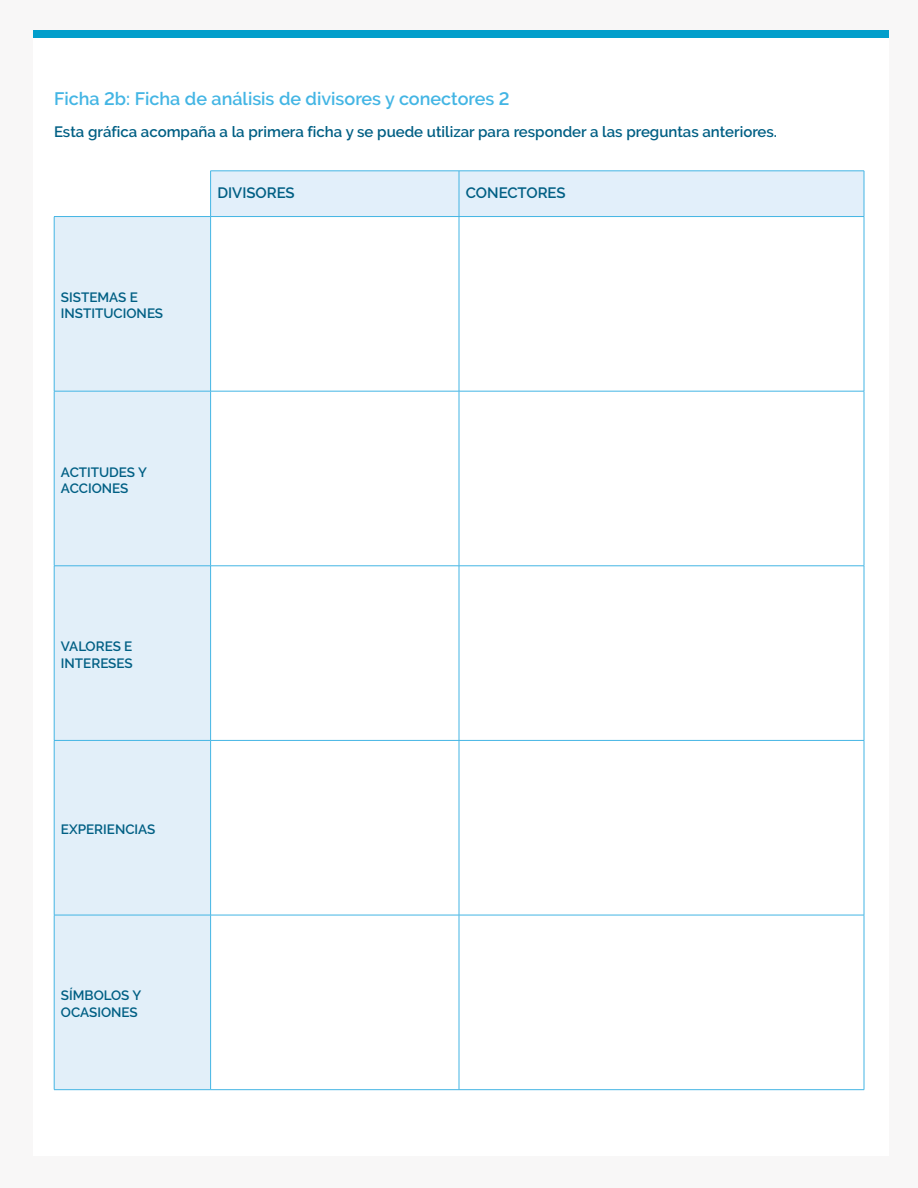
<style>
.page{position:relative;width:918px;height:1188px;background:#f8f7f7}
.page>*{position:absolute;margin:0;border:0;box-sizing:border-box;transform-origin:0 0}
.t1{font:600 18px "Raleway";color:#43b5e4}
.t2{font:600 15px "Raleway";color:#005f84}
.t3{font:600 13.5px/16.5px "Raleway";color:#005f84}
</style>
<div class="page">
<div style="left:33px;top:30px;width:856px;height:1126px;background:#fff"></div>
<div style="left:33px;top:30px;width:856px;height:8px;background:#029ecb"></div>
<div style="left:211px;top:172px;width:653px;height:44px;background:#e2effa"></div>
<div style="left:55px;top:217px;width:155px;height:872px;background:#e2eff9"></div>
<svg style="left:211px;top:392px;width:653px;height:523px"></svg>
<hr style="left:210px;top:171px;width:249px;height:1px;background:#43b5e4">
<hr style="left:459px;top:171px;width:405px;height:1px;background:#43b5e4">
<hr style="left:459px;top:171px;width:1px;height:45px;background:#43b5e4">
<hr style="left:864px;top:171px;width:1px;height:45px;background:#43b5e4">
<hr style="left:54px;top:217px;width:1px;height:174px;background:#43b5e4">
<hr style="left:211px;top:216px;width:248px;height:1px;background:#43b5e4">
<hr style="left:210px;top:217px;width:1px;height:174px;background:#43b5e4">
<hr style="left:459px;top:216px;width:405px;height:1px;background:#43b5e4">
<hr style="left:459px;top:217px;width:1px;height:174px;background:#43b5e4">
<hr style="left:864px;top:217px;width:1px;height:174px;background:#43b5e4">
<hr style="left:54px;top:391px;width:157px;height:1px;background:#43b5e4">
<hr style="left:54px;top:391px;width:1px;height:175px;background:#43b5e4">
<hr style="left:211px;top:391px;width:248px;height:1px;background:#43b5e4">
<hr style="left:210px;top:391px;width:1px;height:175px;background:#43b5e4">
<hr style="left:459px;top:391px;width:405px;height:1px;background:#43b5e4">
<hr style="left:459px;top:391px;width:1px;height:175px;background:#43b5e4">
<hr style="left:864px;top:391px;width:1px;height:175px;background:#43b5e4">
<hr style="left:54px;top:566px;width:157px;height:1px;background:#43b5e4">
<hr style="left:54px;top:566px;width:1px;height:174px;background:#43b5e4">
<hr style="left:211px;top:566px;width:248px;height:1px;background:#43b5e4">
<hr style="left:210px;top:566px;width:1px;height:174px;background:#43b5e4">
<hr style="left:459px;top:566px;width:405px;height:1px;background:#43b5e4">
<hr style="left:459px;top:566px;width:1px;height:174px;background:#43b5e4">
<hr style="left:864px;top:566px;width:1px;height:174px;background:#43b5e4">
<hr style="left:54px;top:740px;width:157px;height:1px;background:#43b5e4">
<hr style="left:54px;top:741px;width:1px;height:174px;background:#43b5e4">
<hr style="left:211px;top:740px;width:248px;height:1px;background:#43b5e4">
<hr style="left:210px;top:741px;width:1px;height:174px;background:#43b5e4">
<hr style="left:459px;top:740px;width:405px;height:1px;background:#43b5e4">
<hr style="left:459px;top:741px;width:1px;height:174px;background:#43b5e4">
<hr style="left:864px;top:741px;width:1px;height:174px;background:#43b5e4">
<hr style="left:54px;top:915px;width:157px;height:1px;background:#43b5e4">
<hr style="left:54px;top:915px;width:1px;height:174px;background:#43b5e4">
<hr style="left:211px;top:915px;width:248px;height:1px;background:#43b5e4">
<hr style="left:210px;top:915px;width:1px;height:174px;background:#43b5e4">
<hr style="left:459px;top:915px;width:405px;height:1px;background:#43b5e4">
<hr style="left:459px;top:915px;width:1px;height:174px;background:#43b5e4">
<hr style="left:864px;top:915px;width:1px;height:174px;background:#43b5e4">
<hr style="left:54px;top:1089px;width:157px;height:1px;background:#43b5e4">
<hr style="left:211px;top:1089px;width:248px;height:1px;background:#43b5e4">
<hr style="left:459px;top:1089px;width:405px;height:1px;background:#43b5e4">
<hr style="left:210px;top:171px;width:1px;height:45px;background:#43b5e4">
<hr style="left:54px;top:216px;width:157px;height:1px;background:#43b5e4">
<p class="t1" style="left:54px;top:89px;width:457px">Ficha 2b: Ficha de análisis de divisores y conectores 2</p>
<p class="t2" style="left:54px;top:123px;width:725px">Esta gráfica acompaña a la primera ficha y se puede utilizar para responder a las preguntas anteriores.</p>
<p class="t3" style="left:61px;top:289px;width:104px">SISTEMAS E<br>INSTITUCIONES</p>
<p class="t2" style="left:217px;top:185px;width:79px">DIVISORES</p>
<p class="t2" style="left:466px;top:185px;width:101px">CONECTORES</p>
<p class="t3" style="left:61px;top:464px;width:87px">ACTITUDES Y<br>ACCIONES</p>
<p class="t3" style="left:61px;top:638px;width:73px">VALORES E<br>INTERESES</p>
<p class="t3" style="left:61px;top:821px;width:96px">EXPERIENCIAS</p>
<p class="t3" style="left:61px;top:987px;width:82px">SÍMBOLOS Y<br>OCASIONES</p>
</div>
